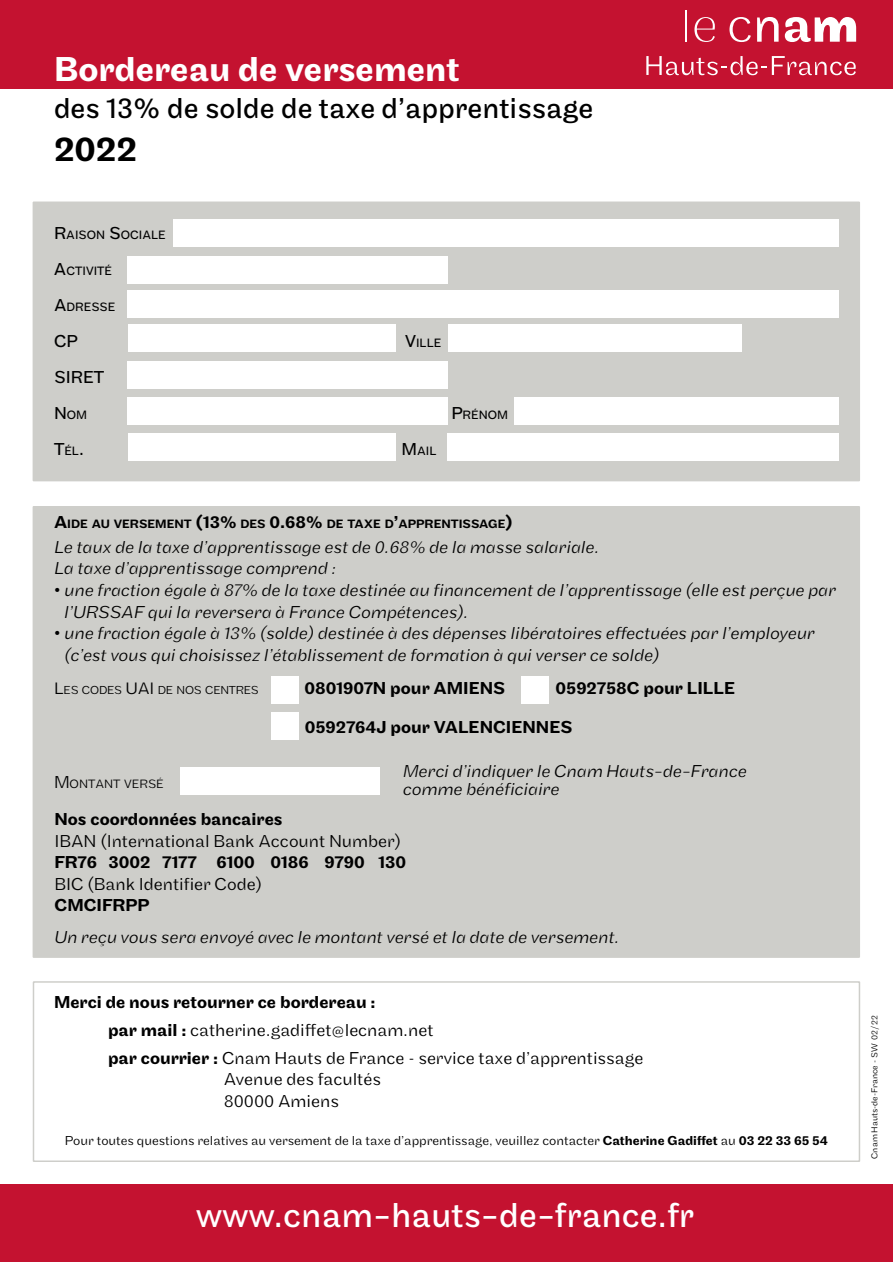
<style>
.page{position:relative;width:893px;height:1263px;background:#fff}
.page>*{position:absolute;margin:0;border:0;box-sizing:border-box;transform-origin:0 0}
.t1{font:36px "Maple";color:#fff}
.t2{font:500 36px "Maple";color:#fff}
.t3{font:500 36px "Maple";color:#000}
.t4{font:30px "Maple";color:#000}
.t5{font:italic 300 18px/21.6px "Maple";color:#000}
.t6{font:300 18px/27.6px "Maple";color:#000}
.t7{font:500 18px/38.1px "Maple";color:#000}
.t8{font:500 18px "Maple";color:#000}
.t9{font:18px "Maple";color:#000}
.t10{font:300 13.5px "Maple";color:#000}
.t11{font:500 12.6px "Maple";color:#000}
.t12{font:12.6px "Maple";color:#000}
.t13{font:300 12.6px "Maple";color:#000}
.t14{font:300 12.15px "Maple";letter-spacing:-.015em;color:#000}
.t15{font:300 9px "Maple";color:#000}
.s1{font-size:18px}
.s2{font-size:12.6px}
.s3{font-style:normal}
.s4{font-size:17.25px}
.s5{font-style:inherit}
.s6{font-weight:500}
</style>
<div class="page">
<div style="left:0;top:1184px;width:893px;height:78px;background:#c41230"></div>
<div style="left:33px;top:201px;width:827px;height:280px;background:#cececa;border:2px solid #9e9e95"></div>
<div style="left:33px;top:506px;width:827px;height:452px;background:#cececa"></div>
<div style="left:33px;top:981px;width:827px;height:181px;background:#fff;border:2px solid #9e9e95"></div>
<div style="left:0;top:0;width:893px;height:89px;background:#c41230"></div>
<div style="left:173px;top:220px;width:666px;height:27px;background:#fff"></div>
<div style="left:128px;top:257px;width:320px;height:27px;background:#fff"></div>
<div style="left:128px;top:290px;width:711px;height:27px;background:#fff"></div>
<div style="left:128px;top:324px;width:267px;height:27px;background:#fff"></div>
<div style="left:128px;top:361px;width:320px;height:27px;background:#fff"></div>
<div style="left:128px;top:398px;width:320px;height:27px;background:#fff"></div>
<div style="left:128px;top:434px;width:267px;height:27px;background:#fff"></div>
<div style="left:448px;top:434px;width:391px;height:27px;background:#fff"></div>
<div style="left:514px;top:398px;width:325px;height:27px;background:#fff"></div>
<div style="left:448px;top:324px;width:293px;height:27px;background:#fff"></div>
<svg style="left:646px;top:56px;width:210px;height:19px"></svg>
<svg style="left:694px;top:17px;width:21px;height:25px"></svg>
<hr style="left:685px;top:10px;width:2px;height:32px;background:#fff">
<svg style="left:729px;top:17px;width:22px;height:25px"></svg>
<svg style="left:757px;top:17px;width:22px;height:25px"></svg>
<svg style="left:785px;top:17px;width:71px;height:25px"></svg>
<div style="left:180px;top:767px;width:200px;height:27px;background:#fff"></div>
<div style="left:272px;top:676px;width:27px;height:27px;background:#fff"></div>
<div style="left:522px;top:676px;width:27px;height:27px;background:#fff"></div>
<div style="left:271px;top:712px;width:27px;height:27px;background:#fff"></div>
<h1 class="t2" style="left:54px;top:48px;width:407px">Bordereau de versement</h1>
<h2 class="t4" style="left:54px;top:91px;width:541px">des 13% de solde de taxe d’apprentissage</h2>
<h1 class="t3" style="left:54px;top:129px;width:85px">2022</h1>
<p class="t12" style="left:54px;top:227px;width:113px"><span class="s1">R</span>AISON <span class="s1">S</span>OCIALE</p>
<p class="t12" style="left:54px;top:263px;width:60px"><span class="s1">A</span>CTIVITÉ</p>
<p class="t12" style="left:54px;top:299px;width:63px"><span class="s1">A</span>DRESSE</p>
<p class="t9" style="left:54px;top:330px;width:25px">CP</p>
<p class="t12" style="left:405px;top:335px;width:38px"><span class="s1">V</span>ILLE</p>
<p class="t9" style="left:54px;top:366px;width:40px">SIRET</p>
<p class="t12" style="left:54px;top:407px;width:35px"><span class="s1">N</span>OM</p>
<p class="t12" style="left:451px;top:407px;width:58px"><span class="s1">P</span>RÉNOM</p>
<p class="t9" style="left:54px;top:438px;width:31px">T<span class="s2">ÉL</span>.</p>
<p class="t12" style="left:401px;top:443px;width:37px"><span class="s1">M</span>AIL</p>
<p class="t11" style="left:54px;top:517px;width:460px"><span class="s1">A</span>IDE AU VERSEMENT <span class="s1">(13%</span> DES <span class="s1">0.68%</span> DE TAXE D<span class="s1">’</span>APPRENTISSAGE<span class="s1">)</span></p>
<p class="t5" style="left:54px;top:536px;width:547px">Le taux de la taxe d’apprentissage est de 0.68% de la masse salariale.<br>La taxe d’apprentissage comprend :</p>
<p class="t5" style="left:64px;top:579px;width:773px;text-indent:-10px"><span class="s3">•</span> une fraction égale à 87% de la taxe destinée au financement de l’apprentissage (elle est perçue par l’URSSAF qui la reversera à France Compétences).</p>
<p class="t5" style="left:64px;top:622px;width:752px;text-indent:-10px"><span class="s3">•</span> une fraction égale à 13% (solde) destinée à des dépenses libératoires effectuées par l’employeur (c’est vous qui choisissez l’établissement de formation à qui verser ce solde)</p>
<p class="t14" style="left:54px;top:683px;width:206px"><span class="s4">L</span>ES CODES <span class="s4">UAI</span> DE NOS CENTRES</p>
<p class="t8" style="left:305px;top:678px;width:155px">0801907N <span class="s5">pour</span> AMIENS</p>
<p class="t7" style="left:305px;top:670px;width:432px;text-indent:251px"><span class="s5">0592758C</span> pour LILLE<br>0592764J pour VALENCIENNES</p>
<p class="t13" style="left:54px;top:777px;width:111px"><span class="s1">M</span>ONTANT VERSÉ</p>
<p class="t5" style="left:403px;top:762px;width:345px;line-height:18px">Merci d’indiquer le Cnam Hauts-de-France comme bénéficiaire</p>
<p class="t7" style="left:54px;top:800px;width:229px">Nos coordonnées bancaires</p>
<p class="t6" style="left:54px;top:827px;width:348px">IBAN (International Bank Account Number)</p>
<p class="t7" style="left:54px;top:844px;width:353px">FR76 3002 7177 6100 0186 9790 130</p>
<p class="t6" style="left:54px;top:870px;width:209px">BIC (Bank Identifier Code)</p>
<p class="t7" style="left:54px;top:887px;width:96px">CMCIFRPP</p>
<p class="t5" style="left:54px;top:927px;width:567px">Un reçu vous sera envoyé avec le montant versé et la date de versement.</p>
<p class="t6" style="left:108px;top:989px;width:537px;text-indent:-54px"><span class="s6">Merci de nous retourner ce bordereau :<br>par mail :</span> catherine.gadiffet@lecnam.net<br><span class="s6">par courrier :</span> Cnam Hauts de France - service taxe d’apprentissage</p>
<p class="t6" style="left:224px;top:1068px;width:159px;line-height:21.6px">Avenue des facultés<br>80000 Amiens</p>
<p class="t10" style="left:65px;top:1132px;width:765px">Pour toutes questions relatives au versement de la taxe d’apprentissage, veuillez contacter <span class="s6">Catherine Gadiffet</span> au <span class="s6">03 22 33 65 54</span></p>
<h1 class="t1" style="left:196px;top:1195px;width:499px">www.cnam-hauts-de-france.fr</h1>
<p class="t15" style="left:869px;top:1159px;width:145px;rotate:-90deg">Cnam Hauts-de-France - SW 02/22</p>
</div>
